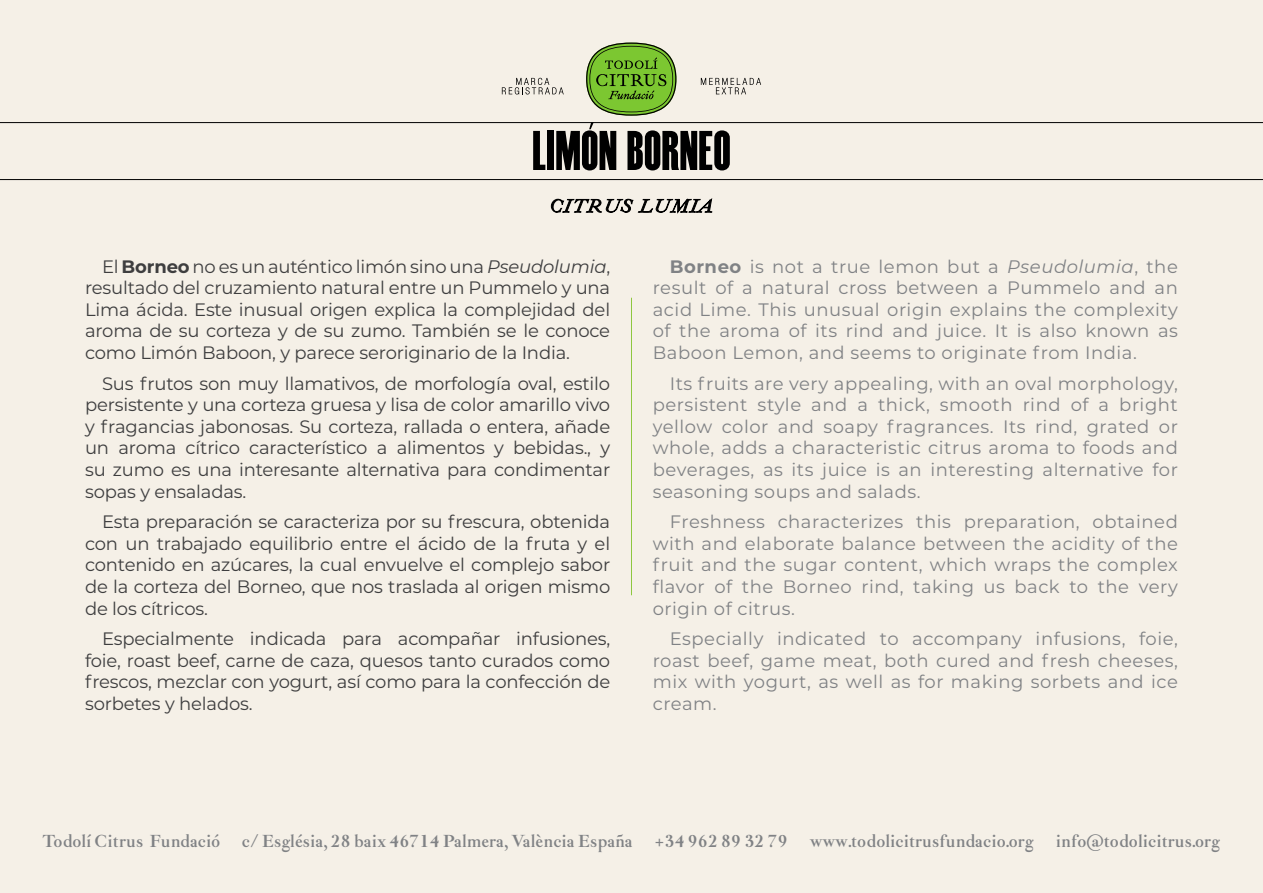
<style>
.page{position:relative;width:1263px;height:893px;background:#f5f0e7}
.page>*{position:absolute;margin:0;border:0;box-sizing:border-box;transform-origin:0 0}
.t1{font:18px/21.6px "Montserrat";letter-spacing:-.01em;color:#3e3e3f;text-align:justify}
.t2{font:18px/21.6px "Montserrat";letter-spacing:.03em;color:#808285;text-align:justify}
.t3{font:700 18px "Ibarra Real";color:#808285}
.s1{font-weight:700}
.s2{font-style:italic}
</style>
<div class="page">
<hr style="left:0;top:122px;width:1263px;height:1px;background:#000">
<hr style="left:0;top:179px;width:1263px;height:1px;background:#000">
<svg style="left:551px;top:199px;width:161px;height:14px;background:#96928d"></svg>
<svg style="left:533px;top:131px;width:12px;height:39px"></svg>
<div style="left:547px;top:131px;width:7px;height:39px;background:#000"></div>
<svg style="left:556px;top:122px;width:60px;height:48px;background:#4d4c49"></svg>
<svg style="left:627px;top:130px;width:103px;height:40px;background:#403f3d"></svg>
<hr style="left:631px;top:298px;width:1px;height:297px;background:#8ec740">
<svg style="left:502px;top:78px;width:62px;height:16px"></svg>
<svg style="left:586px;top:43px;width:90px;height:73px;background:#7bae45"></svg>
<svg style="left:701px;top:78px;width:60px;height:16px"></svg>
<p class="t1" style="left:85px;top:255px;width:527px;text-indent:17px">El <span class="s1">Borneo</span> no es un auténtico limón sino una <span class="s2">Pseudolumia</span>, resultado del cruzamiento natural entre un Pummelo y una Lima ácida. Este inusual origen explica la complejidad del aroma de su corteza y de su zumo. También se le conoce como Limón Baboon, y parece seroriginario de la India.</p>
<p class="t1" style="left:85px;top:372px;width:527px;text-indent:17px">Sus frutos son muy llamativos, de morfología oval, estilo persistente y una corteza gruesa y lisa de color amarillo vivo y fragancias jabonosas. Su corteza, rallada o entera, añade un aroma cítrico característico a alimentos y bebidas., y su zumo es una interesante alternativa para condimentar sopas y ensaladas.</p>
<p class="t1" style="left:85px;top:510px;width:527px;text-indent:17px">Esta preparación se caracteriza por su frescura, obtenida con un trabajado equilibrio entre el ácido de la fruta y el contenido en azúcares, la cual envuelve el complejo sabor de la corteza del Borneo, que nos traslada al origen mismo de los cítricos.</p>
<p class="t1" style="left:85px;top:627px;width:527px;text-indent:17px">Especialmente indicada para acompañar infusiones, foie, roast beef, carne de caza, quesos tanto curados como frescos, mezclar con yogurt, así como para la confección de sorbetes y helados.</p>
<p class="t2" style="left:653px;top:255px;width:527px;text-indent:17px"><span class="s1">Borneo</span> is not a true lemon but a <span class="s2">Pseudolumia</span>, the result of a natural cross between a Pummelo and an acid Lime. This unusual origin explains the complexity of the aroma of its rind and juice. It is also known as Baboon Lemon, and seems to originate from India.</p>
<p class="t2" style="left:653px;top:372px;width:527px;text-indent:17px">Its fruits are very appealing, with an oval morphology, persistent style and a thick, smooth rind of a bright yellow color and soapy fragrances. Its rind, grated or whole, adds a characteristic citrus aroma to foods and beverages, as its juice is an interesting alternative for seasoning soups and salads.</p>
<p class="t2" style="left:653px;top:510px;width:527px;text-indent:17px">Freshness characterizes this preparation, obtained with and elaborate balance between the acidity of the fruit and the sugar content, which wraps the complex flavor of the Borneo rind, taking us back to the very origin of citrus.</p>
<p class="t2" style="left:653px;top:627px;width:527px;text-indent:17px">Especially indicated to accompany infusions, foie, roast beef, game meat, both cured and fresh cheeses, mix with yogurt, as well as for making sorbets and ice cream.</p>
<p class="t3" style="left:42px;top:830px;width:1179px">Todolí Citrus Fundació c/ Església, 28 baix 46714 Palmera, València España +34 962 89 32 79 www.todolicitrusfundacio.org info@todolicitrus.org</p>
</div>
